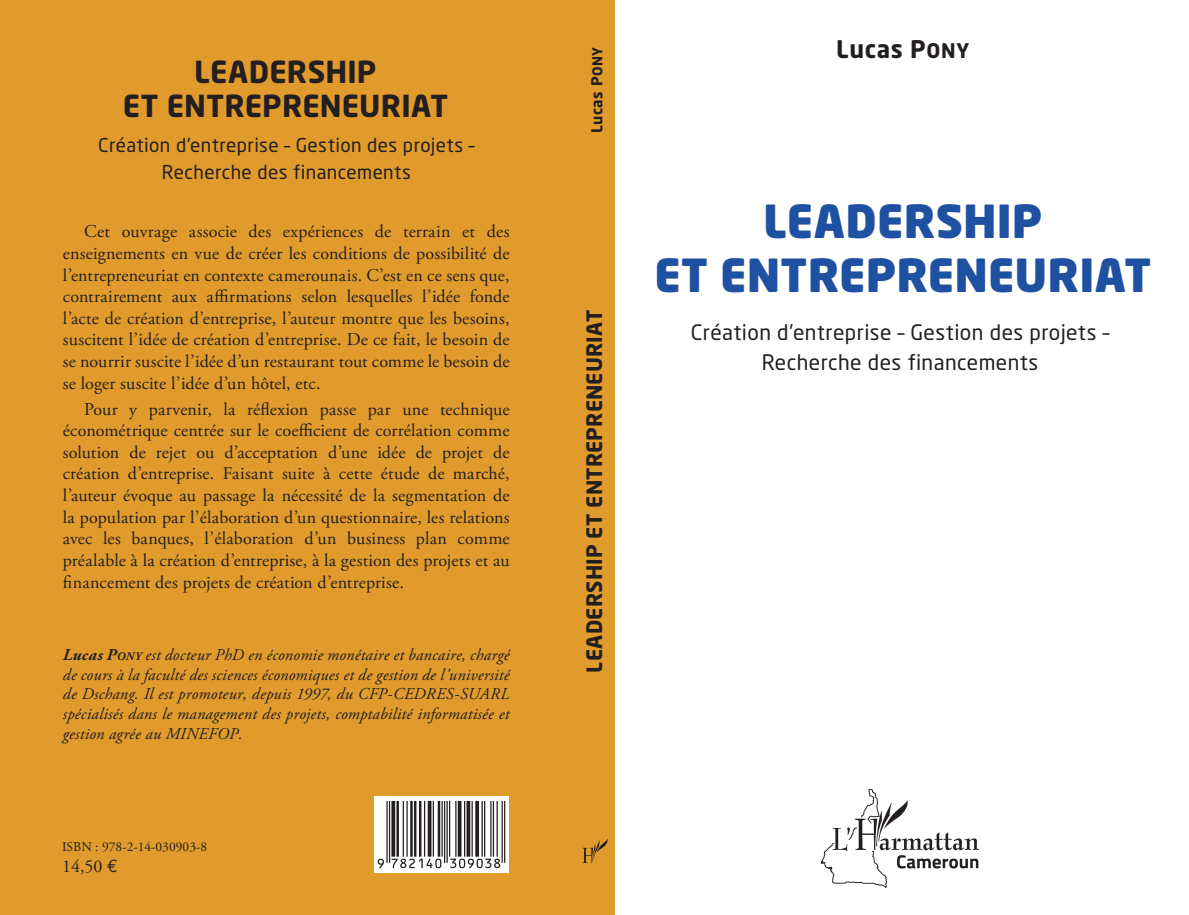
<style>
.page{position:relative;width:1189px;height:915px;background:#fff}
.page>*{position:absolute;margin:0;border:0;box-sizing:border-box;transform-origin:0 0}
.t1{font:900 45px/54px "Neo Sans Std";letter-spacing:.005em;color:#1f51a2;text-align:center}
.t2{font:700 30px/34.5px "Neo Sans Std";letter-spacing:.005em;color:#231f20;text-align:center}
.t3{font:700 24px "Neo Sans Std";letter-spacing:.025em;color:#231f20}
.t4{font:21px/30px "Neo Sans Std";letter-spacing:.02em;color:#231f20;text-align:center}
.t5{font:700 21px "Neo Sans Std";letter-spacing:.01em;color:#231f20}
.t6{font:18.9px/27px "Neo Sans Std";letter-spacing:.02em;color:#231f20;text-align:center}
.t7{font:18px/21.6px "Adobe Garamond Pro";letter-spacing:.005em;color:#231f20;text-align:justify}
.t8{font:italic 16.5px/19.8px "Adobe Garamond Pro";letter-spacing:.015em;color:#231f20;text-align:justify}
.t9{font:700 15px "Neo Sans Std";letter-spacing:.035em;color:#231f20}
.t10{font:13.5px "Adobe Garamond Pro";color:#231f20}
.s1{font-weight:700}
.s2{font-weight:700;font-size:11.55px}
.s3{font-family:"Euro Mono"}
.s4{font-style:inherit}
.s5{font-size:13.65px}
.s6{font-size:19.95px}
</style>
<div class="page">
<div style="left:0;top:0;width:614px;height:914px;background:#e19b2d"></div>
<img style="left:822px;top:789px;width:156px;height:98px">
<svg style="left:374px;top:796px;width:134px;height:76px;background:#ececec"></svg>
<svg style="left:582px;top:839px;width:26px;height:23px"></svg>
<hr style="left:504px;top:800px;width:1px;height:62px;background:#231f20">
<hr style="left:501px;top:800px;width:2px;height:62px;background:#231f20">
<hr style="left:496px;top:800px;width:2px;height:56px;background:#231f20">
<hr style="left:493px;top:800px;width:1px;height:56px;background:#231f20">
<hr style="left:490px;top:800px;width:1px;height:56px;background:#231f20">
<hr style="left:484px;top:800px;width:1px;height:56px;background:#231f20">
<hr style="left:481px;top:800px;width:2px;height:56px;background:#231f20">
<svg style="left:475px;top:800px;width:4px;height:56px"></svg>
<hr style="left:471px;top:800px;width:2px;height:56px;background:#231f20">
<svg style="left:466px;top:800px;width:4px;height:56px"></svg>
<hr style="left:464px;top:800px;width:1px;height:56px;background:#231f20">
<hr style="left:458px;top:800px;width:3px;height:56px;background:#231f20">
<hr style="left:455px;top:800px;width:1px;height:56px;background:#231f20">
<hr style="left:449px;top:800px;width:1px;height:56px;background:#231f20">
<hr style="left:446px;top:800px;width:2px;height:62px;background:#231f20">
<hr style="left:444px;top:800px;width:1px;height:62px;background:#231f20">
<hr style="left:441px;top:800px;width:2px;height:56px;background:#231f20">
<hr style="left:438px;top:800px;width:2px;height:56px;background:#231f20">
<hr style="left:433px;top:800px;width:1px;height:56px;background:#231f20">
<hr style="left:428px;top:800px;width:3px;height:56px;background:#231f20">
<hr style="left:424px;top:800px;width:1px;height:56px;background:#231f20">
<hr style="left:419px;top:800px;width:2px;height:56px;background:#231f20">
<hr style="left:414px;top:800px;width:2px;height:56px;background:#231f20">
<hr style="left:410px;top:800px;width:3px;height:56px;background:#231f20">
<hr style="left:406px;top:800px;width:2px;height:56px;background:#231f20">
<hr style="left:403px;top:800px;width:1px;height:56px;background:#231f20">
<hr style="left:396px;top:800px;width:3px;height:56px;background:#231f20">
<svg style="left:391px;top:800px;width:4px;height:56px"></svg>
<hr style="left:389px;top:800px;width:1px;height:62px;background:#231f20">
<hr style="left:386px;top:800px;width:2px;height:62px;background:#231f20">
<svg style="left:378px;top:858px;width:122px;height:9px"></svg>
<h2 class="t2" style="left:123px;top:54px;width:327px">LEADERSHIP<br>ET ENTREPRENEURIAT</h2>
<p class="t6" style="left:98px;top:132px;width:378px">Création d’entreprise – Gestion des projets –<br>Recherche des financements</p>
<p class="t7" style="left:63px;top:221px;width:448px;text-indent:21px">Cet ouvrage associe des expériences de terrain et des enseignements en vue de créer les conditions de possibilité de l’entrepreneuriat en contexte camerounais. C’est en ce sens que, contrairement aux affirmations selon lesquelles l’idée fonde l’acte de création d’entreprise, l’auteur montre que les besoins, suscitent l’idée de création d’entreprise. De ce fait, le besoin de se nourrir suscite l’idée d’un restaurant tout comme le besoin de se loger suscite l’idée d’un hôtel, etc.</p>
<p class="t7" style="left:63px;top:398px;width:448px;text-indent:21px">Pour y parvenir, la réflexion passe par une technique économétrique centrée sur le coefficient de corrélation comme solution de rejet ou d’acceptation d’une idée de projet de création d’entreprise. Faisant suite à cette étude de marché, l’auteur évoque au passage la nécessité de la segmentation de la population par l’élaboration d’un questionnaire, les relations avec les banques, l’élaboration d’un business plan comme préalable à la création d’entreprise, à la gestion des projets et au financement des projets de création d’entreprise.</p>
<p class="t8" style="left:63px;top:644px;width:448px"><span class="s1">Lucas P</span><span class="s2">ony</span> est docteur PhD en économie monétaire et bancaire, chargé de cours à la faculté des sciences économiques et de gestion de l’université de Dschang. Il est promoteur, depuis 1997, du CFP-CEDRES-SUARL spécialisés dans le management des projets, comptabilité informatisée et gestion agrée au MINEFOP.</p>
<p class="t10" style="left:62px;top:838px;width:147px">ISBN : 978-2-14-030903-8</p>
<p class="t7" style="left:62px;top:856px;width:57px">14,50 <span class="s3">€</span></p>
<p class="t9" style="left:587px;top:133px;width:88px;rotate:-90deg">Lucas <span class="s4">P</span><span class="s5">ony</span></p>
<p class="t5" style="left:580px;top:672px;width:364px;rotate:-90deg">LEADERSHIP ET ENTREPRENEURIAT</p>
<h3 class="t3" style="left:836px;top:33px;width:135px">Lucas <span class="s4">P</span><span class="s6">ony</span></h3>
<h1 class="t1" style="left:654px;top:193px;width:498px">LEADERSHIP<br>ET ENTREPRENEURIAT</h1>
<p class="t4" style="left:691px;top:317px;width:420px">Création d’entreprise – Gestion des projets –<br>Recherche des financements</p>
</div>
